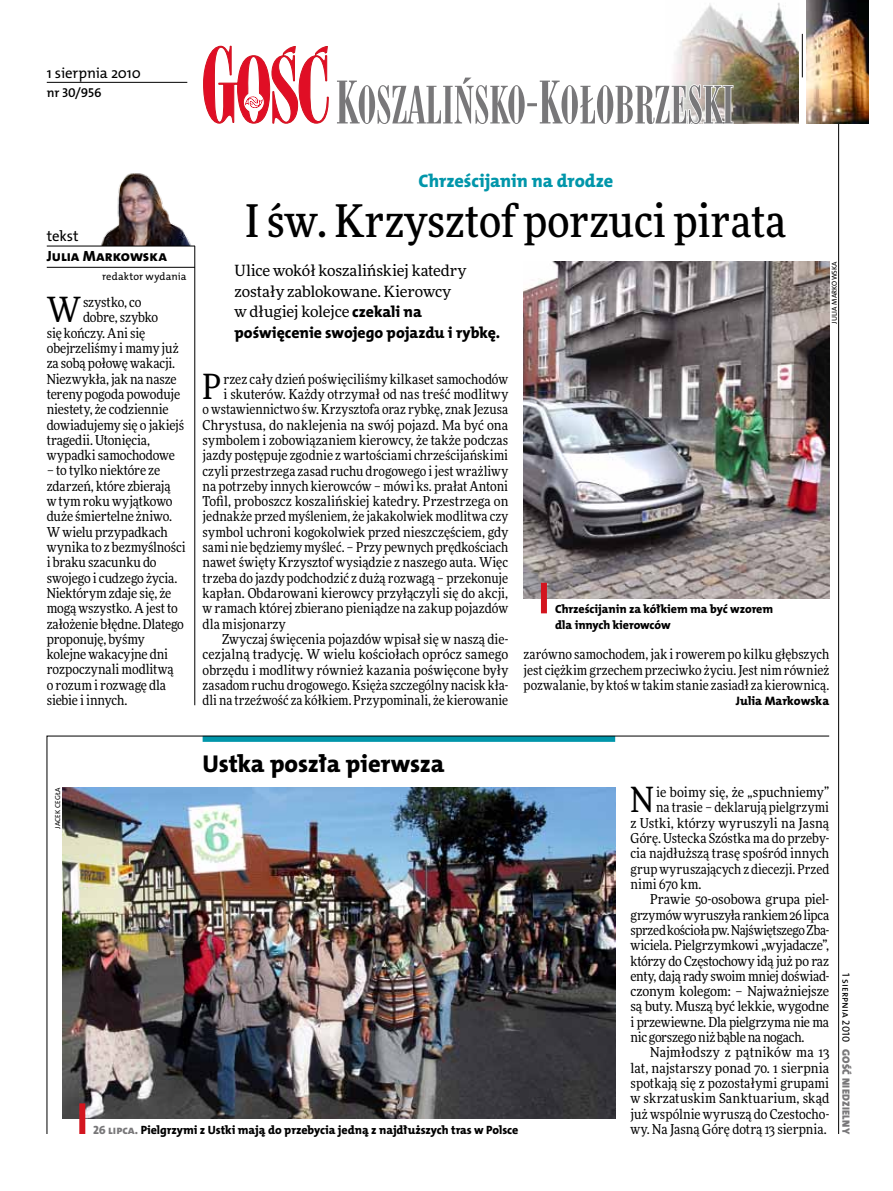
<style>
.page{position:relative;width:893px;height:1191px;background:#fff}
.page>*{position:absolute;margin:0;border:0;box-sizing:border-box;transform-origin:0 0}
.t1{font:500 45px "Freeday Narrow";color:#000}
.t2{font:34.8px "Freeday Narrow News";color:#000}
.t3{font:24.45px "The Mix HP8 Ex Bld";letter-spacing:-.005em;color:#000}
.t4{font:18.3px "The Mix HP8 Ex Bld";letter-spacing:-.005em;color:#0096aa}
.t5{font:15.75px "The Mix HP8 Ex Bld";letter-spacing:-.005em;color:#000}
.t6{font:15.45px/20.4px "Freeday News";letter-spacing:-.01em;color:#000}
.t7{font:14.85px "The Mix HP5 Plain";letter-spacing:-.01em;color:#000}
.t8{font:14.85px "The Mix HP8 Ex Bld";letter-spacing:.015em;color:#000}
.t9{font:13.65px/15.3px "Freeday Narrow News";color:#000;text-align:justify}
.t10{font:13.65px "Freeday Narrow News";letter-spacing:-.02em;color:#000}
.t11{font:13.65px "Freeday Narrow News";letter-spacing:-.025em;color:#000}
.t12{font:12.9px "The Mix HP6 Se Bld";letter-spacing:-.005em;color:#000}
.t13{font:12.3px "The Mix HP8 Ex Bld";color:#000}
.t14{font:12px/15.3px "The Mix HP8 Ex Bld";letter-spacing:-.005em;color:#000}
.t15{font:10.5px "The Mix HP5 Plain";letter-spacing:.01em;color:#000}
.t16{font:10.5px "The Mix HP9 Blk";letter-spacing:.025em;color:#787779}
.t17{font:7.2px "The Mix HP5 Plain";letter-spacing:.015em;color:#000}
.s1{font-family:"The Mix HP8 Ex Bld";font-size:15.75px}
.s2{color:#787779}
</style>
<div class="page">
<hr style="left:838px;top:68px;width:1px;height:1066px;background:#000">
<hr style="left:802px;top:34px;width:1px;height:43px;background:#000">
<svg style="left:47px;top:735px;width:783px;height:399px"></svg>
<hr style="left:195px;top:246px;width:1px;height:459px;background:#000">
<img style="left:674px;top:3px;width:124px;height:121px">
<img style="left:806px;top:0;width:63px;height:123px">
<svg style="left:203px;top:46px;width:126px;height:78px"></svg>
<svg style="left:337px;top:78px;width:397px;height:46px"></svg>
<img style="left:85px;top:173px;width:110px;height:73px">
<hr style="left:47px;top:246px;width:148px;height:1px;background:#000">
<hr style="left:47px;top:267px;width:148px;height:1px;background:#000">
<hr style="left:47px;top:82px;width:140px;height:1px;background:#000">
<img style="left:62px;top:787px;width:553px;height:331px">
<div style="left:79px;top:1103px;width:6px;height:31px;background:#d3151f"></div>
<img style="left:523px;top:261px;width:306px;height:337px">
<div style="left:541px;top:583px;width:6px;height:30px;background:#d3151f"></div>
<p class="t7" style="left:47px;top:63px;width:96px">1 sierpnia 2010</p>
<p class="t12" style="left:47px;top:85px;width:56px">nr 30/956</p>
<p class="t7" style="left:47px;top:227px;width:33px">tekst</p>
<p class="t8" style="left:47px;top:247px;width:121px">Julia Markowska</p>
<p class="t15" style="left:102px;top:270px;width:86px">redaktor wydania</p>
<h2 class="t2" style="left:47px;top:289px;width:36px">W</h2>
<p class="t9" style="left:83px;top:294px;width:60px">szystko, co</p>
<p class="t9" style="left:83px;top:310px;width:77px">dobre, szybko</p>
<p class="t9" style="left:47px;top:325px;width:100px">się kończy. Ani się</p>
<p class="t9" style="left:47px;top:340px;width:133px">obejrzeliśmy i mamy już</p>
<p class="t9" style="left:47px;top:356px;width:130px">za sobą połowę wakacji.</p>
<p class="t9" style="left:47px;top:371px;width:131px">Niezwykła, jak na nasze</p>
<p class="t9" style="left:47px;top:386px;width:135px">tereny pogoda powoduje</p>
<p class="t9" style="left:47px;top:401px;width:123px">niestety, że codziennie</p>
<p class="t9" style="left:47px;top:417px;width:139px">dowiadujemy się o jakiejś</p>
<p class="t9" style="left:47px;top:432px;width:105px">tragedii. Utonięcia,</p>
<p class="t9" style="left:47px;top:447px;width:130px">wypadki samochodowe</p>
<p class="t9" style="left:47px;top:463px;width:140px;text-align:left">– to tylko niektóre ze zdarzeń, które zbierają<br>w tym roku wyjątkowo duże śmiertelne żniwo.<br>W wielu przypadkach wynika to z bezmyślności i braku szacunku do swojego i cudzego życia.<br>Niektórym zdaje się, że mogą wszystko. A jest to założenie błędne. Dlatego proponuję, byśmy kolejne wakacyjne dni rozpoczynali modlitwą<br>o rozum i rozwagę dla siebie i innych.</p>
<h3 class="t4" style="left:418px;top:169px;width:197px">Chrześcijanin na drodze</h3>
<h1 class="t1" style="left:246px;top:193px;width:542px">I św. Krzysztof porzuci pirata</h1>
<p class="t6" style="left:234px;top:260px;width:233px">Ulice wokół koszalińskiej katedry zostały zablokowane. Kierowcy w długiej kolejce <span class="s1">czekali na</span></p>
<p class="t5" style="left:234px;top:322px;width:267px">poświęcenie swojego pojazdu i rybkę.</p>
<p class="t17" style="left:830px;top:324px;width:64px;rotate:-90deg">Julia Markowska</p>
<h2 class="t2" style="left:203px;top:365px;width:20px">P</h2>
<p class="t9" style="left:223px;top:371px;width:286px">rzez cały dzień poświęciliśmy kilkaset samochodów</p>
<p class="t9" style="left:223px;top:386px;width:286px">i skuterów. Każdy otrzymał od nas treść modlitwy</p>
<p class="t9" style="left:203px;top:401px;width:307px">o wstawiennictwo św. Krzysztofa oraz rybkę, znak Jezusa</p>
<p class="t9" style="left:203px;top:417px;width:307px">Chrystusa, do naklejenia na swój pojazd. Ma być ona</p>
<p class="t9" style="left:203px;top:432px;width:307px">symbolem i zobowiązaniem kierowcy, że także podczas</p>
<p class="t9" style="left:203px;top:447px;width:307px">jazdy postępuje zgodnie z wartościami chrześcijańskimi</p>
<p class="t9" style="left:203px;top:463px;width:307px">czyli przestrzega zasad ruchu drogowego i jest wrażliwy</p>
<p class="t9" style="left:203px;top:478px;width:307px">na potrzeby innych kierowców – mówi ks. prałat Antoni</p>
<p class="t9" style="left:203px;top:493px;width:307px">Tofil, proboszcz koszalińskiej katedry. Przestrzega on</p>
<p class="t9" style="left:203px;top:509px;width:307px">jednakże przed myśleniem, że jakakolwiek modlitwa czy</p>
<p class="t9" style="left:203px;top:524px;width:307px">symbol uchroni kogokolwiek przed nieszczęściem, gdy</p>
<p class="t9" style="left:203px;top:539px;width:307px">sami nie będziemy myśleć. – Przy pewnych prędkościach</p>
<p class="t9" style="left:203px;top:555px;width:307px">nawet święty Krzysztof wysiądzie z naszego auta. Więc</p>
<p class="t9" style="left:203px;top:570px;width:307px">trzeba do jazdy podchodzić z dużą rozwagą – przekonuje</p>
<p class="t9" style="left:203px;top:585px;width:307px">kapłan. Obdarowani kierowcy przyłączyli się do akcji,</p>
<p class="t9" style="left:203px;top:600px;width:307px">w ramach której zbierano pieniądze na zakup pojazdów</p>
<p class="t9" style="left:203px;top:616px;width:85px">dla misjonarzy</p>
<p class="t9" style="left:222px;top:631px;width:288px">Zwyczaj święcenia pojazdów wpisał się w naszą die-</p>
<p class="t9" style="left:203px;top:646px;width:307px">cezjalną tradycję. W wielu kościołach oprócz samego</p>
<p class="t9" style="left:203px;top:662px;width:307px">obrzędu i modlitwy również kazania poświęcone były</p>
<p class="t9" style="left:203px;top:677px;width:307px">zasadom ruchu drogowego. Księża szczególny nacisk kła-</p>
<p class="t9" style="left:203px;top:692px;width:307px">dli na trzeźwość za kółkiem. Przypominali, że kierowanie</p>
<p class="t14" style="left:555px;top:602px;width:220px">Chrześcijanin za kółkiem ma być wzorem dla innych kierowców</p>
<p class="t9" style="left:524px;top:646px;width:307px">zarówno samochodem, jak i rowerem po kilku głębszych jest ciężkim grzechem przeciwko życiu. Jest nim również pozwalanie, by ktoś w takim stanie zasiadł za kierownicą.</p>
<p class="t13" style="left:736px;top:693px;width:95px">Julia Markowska</p>
<h3 class="t3" style="left:203px;top:747px;width:243px">Ustka poszła pierwsza</h3>
<p class="t17" style="left:53px;top:828px;width:43px;rotate:-90deg">Jacek Cegła</p>
<p class="t14" style="left:93px;top:1122px;width:427px"><span class="s2">26 lipca.</span> Pielgrzymi z Ustki mają do przebycia jedną z najdłuższych tras w Polsce</p>
<h2 class="t2" style="left:630px;top:778px;width:25px">N</h2>
<p class="t9" style="left:656px;top:784px;width:174px">ie boimy się, że „spuchniemy”</p>
<p class="t9" style="left:656px;top:799px;width:174px">na trasie – deklarują pielgrzymi</p>
<p class="t9" style="left:630px;top:815px;width:200px">z Ustki, którzy wyruszyli na Jasną</p>
<p class="t9" style="left:630px;top:830px;width:200px">Górę. Ustecka Szóstka ma do przeby-</p>
<p class="t9" style="left:630px;top:845px;width:200px">cia najdłuższą trasę spośród innych</p>
<p class="t9" style="left:630px;top:861px;width:200px">grup wyruszających z diecezji. Przed</p>
<p class="t9" style="left:630px;top:876px;width:73px">nimi 670 km.</p>
<p class="t9" style="left:650px;top:891px;width:181px">Prawie 50-osobowa grupa piel-</p>
<p class="t9" style="left:630px;top:907px;width:200px">grzymów wyruszyła rankiem 26 lipca</p>
<p class="t11" style="left:630px;top:921px;width:200px">sprzed kościoła pw. Najświętszego Zba-</p>
<p class="t10" style="left:630px;top:937px;width:200px">wiciela. Pielgrzymkowi „wyjadacze”,</p>
<p class="t10" style="left:630px;top:952px;width:200px">którzy do Częstochowy idą już po raz</p>
<p class="t10" style="left:630px;top:967px;width:200px">enty, dają rady swoim mniej doświad-</p>
<p class="t9" style="left:630px;top:983px;width:200px">czonym kolegom: – Najważniejsze</p>
<p class="t9" style="left:630px;top:998px;width:200px">są buty. Muszą być lekkie, wygodne</p>
<p class="t10" style="left:630px;top:1013px;width:200px">i przewiewne. Dla pielgrzyma nie ma</p>
<p class="t10" style="left:630px;top:1028px;width:175px">nic gorszego niż bąble na nogach.</p>
<p class="t9" style="left:650px;top:1044px;width:181px">Najmłodszy z pątników ma 13</p>
<p class="t9" style="left:630px;top:1060px;width:200px">lat, najstarszy ponad 70. 1 sierpnia</p>
<p class="t9" style="left:630px;top:1075px;width:200px">spotkają się z pozostałymi grupami</p>
<p class="t9" style="left:630px;top:1090px;width:200px">w skrzatuskim Sanktuarium, skąd</p>
<p class="t9" style="left:630px;top:1106px;width:200px">już wspólnie wyruszą do Czestocho-</p>
<p class="t9" style="left:630px;top:1121px;width:198px">wy. Na Jasną Górę dotrą 13 sierpnia.</p>
<p class="t15" style="left:853px;top:973px;width:71px;rotate:90deg">1 sierpnia 2010</p>
<p class="t16" style="left:853px;top:1049px;width:86px;rotate:90deg">Gość Niedzielny</p>
</div>
